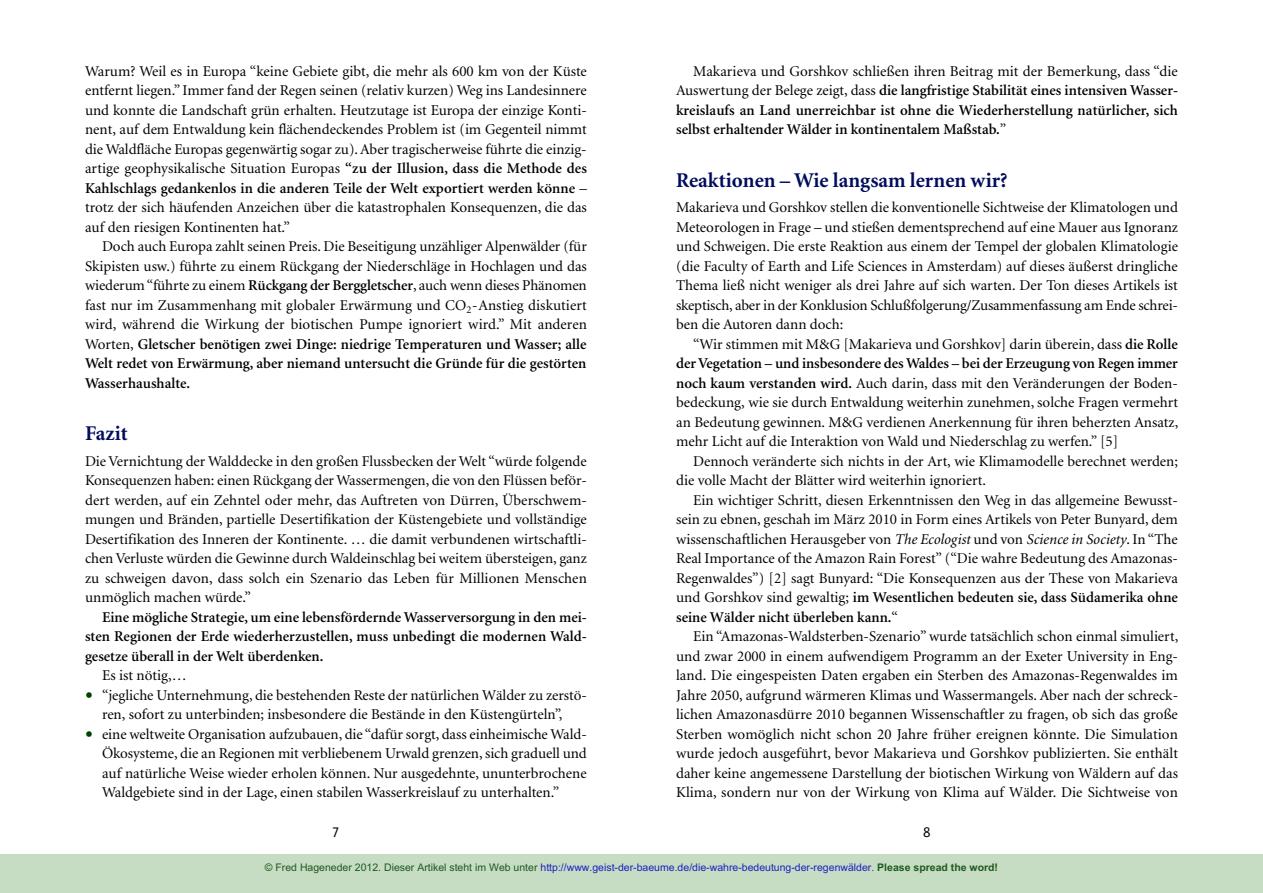
<style>
.page{position:relative;width:1263px;height:893px;background:#fff}
.page>*{position:absolute;margin:0;border:0;box-sizing:border-box;transform-origin:0 0}
.t1{font:700 21px "Minion";color:#000c5e}
.t2{font:15px/19.5px "Minion";color:#000;text-align:justify}
.t3{font:600 15px/19.5px "Minion";color:#000;text-align:justify}
.t4{font:15px "Officina Sans";color:#000}
.t5{font:10.5px "Arial";color:#1f1fc2}
.s1{font-weight:600}
.s2{font-size:27px;color:#004200}
.s3{font-weight:400}
.s4{font-style:italic}
.s5{color:#1f591f}
.s6{font-weight:700;color:#1f591f}
</style>
<div class="page">
<div style="left:0;top:855px;width:1263px;height:38px;background:#c6ddc3"></div>
<p class="t2" style="left:85px;top:62px;width:503px">Warum? Weil es in Europa “keine Gebiete gibt, die mehr als 600 km von der Küste entfernt liegen.” Immer fand der Regen seinen (relativ kurzen) Weg ins Landesinnere und konnte die Landschaft grün erhalten. Heutzutage ist Europa der einzige Konti&shy;nent, auf dem Entwaldung kein flächendeckendes Problem ist (im Gegenteil nimmt die Waldfläche Europas gegenwärtig sogar zu). Aber tragischerweise führte die einzig&shy;artige geophysikalische Situation Europas <span class="s1">“zu der Illusion, dass die Methode des Kahlschlags gedankenlos in die anderen Teile der Welt exportiert werden könne</span> – trotz der sich häufenden Anzeichen über die katastrophalen Konsequenzen, die das auf den riesigen Kontinenten hat.”</p>
<p class="t2" style="left:85px;top:238px;width:503px;text-indent:17px">Doch auch Europa zahlt seinen Preis. Die Beseitigung unzähliger Alpenwälder (für Skipisten usw.) führte zu einem Rückgang der Niederschläge in Hochlagen und das wiederum “führte zu einem <span class="s1">Rückgang der Berggletscher</span>, auch wenn dieses Phänomen fast nur im Zusammenhang mit globaler Erwärmung und CO<sub>2</sub>-Anstieg diskutiert wird, während die Wirkung der biotischen Pumpe ignoriert wird.” Mit anderen Worten, <span class="s1">Gletscher benötigen zwei Dinge: niedrige Temperaturen und Wasser; alle Welt redet von Erwärmung, aber niemand untersucht die Gründe für die gestörten Wasserhaushalte.</span></p>
<h1 class="t1" style="left:85px;top:425px;width:44px">Fazit</h1>
<p class="t2" style="left:85px;top:452px;width:503px">Die Vernichtung der Walddecke in den großen Flussbecken der Welt “würde folgende Konsequenzen haben: einen Rückgang der Wassermengen, die von den Flüssen beför&shy;dert werden, auf ein Zehntel oder mehr, das Auftreten von Dürren, Überschwem&shy;mungen und Bränden, partielle Desertifikation der Küstengebiete und vollständige Desertifikation des Inneren der Kontinente. … die damit verbundenen wirtschaftli&shy;chen Verluste würden die Gewinne durch Waldeinschlag bei weitem übersteigen, ganz zu schweigen davon, dass solch ein Szenario das Leben für Millionen Menschen unmöglich machen würde.”</p>
<p class="t3" style="left:85px;top:608px;width:503px;text-indent:17px">Eine mögliche Strategie, um eine lebensfördernde Wasserversorgung in den mei&shy;sten Regionen der Erde wiederherzustellen, muss unbedingt die modernen Wald - gesetze überall in der Welt überdenken.</p>
<p class="t2" style="left:102px;top:667px;width:86px">Es ist nötig,…</p>
<p class="t2" style="left:85px;top:686px;width:503px;text-align:center"><span class="s2">•</span> “jegliche Unternehmung, die bestehenden Reste der natürlichen Wälder zu zerstö&shy;ren, sofort zu unterbinden; insbesondere die Bestände in den Küstengürteln”,</p>
<p class="t2" style="left:102px;top:725px;width:486px;text-indent:-17px"><span class="s2">•</span> eine weltweite Organisation aufzubauen, die “dafür sorgt, dass einheimische Wald-Ökosysteme, die an Regionen mit verbliebenem Urwald grenzen, sich graduell und auf natürliche Weise wieder erholen können. Nur ausgedehnte, ununterbrochene Waldgebiete sind in der Lage, einen stabilen Wasserkreislauf zu unterhalten.”</p>
<p class="t3" style="left:676px;top:62px;width:503px;text-indent:17px"><span class="s3">Makarieva und Gorshkov schließen ihren Beitrag mit der Bemerkung, dass “die Auswertung der Belege zeigt, dass</span> die langfristige Stabilität eines intensiven Wasser&shy;kreislaufs an Land unerreichbar ist ohne die Wiederherstellung natürlicher, sich selbst erhaltender Wälder in kontinentalem Maßstab.<span class="s3">”</span></p>
<h1 class="t1" style="left:676px;top:172px;width:333px">Reaktionen – Wie langsam lernen wir?</h1>
<p class="t2" style="left:676px;top:199px;width:503px">Makarieva und Gorshkov stellen die konventionelle Sichtweise der Klimatologen und Meteorologen in Frage – und stießen dementsprechend auf eine Mauer aus Ignoranz und Schweigen. Die erste Reaktion aus einem der Tempel der globalen Klimatologie (die Faculty of Earth and Life Sciences in Amsterdam) auf dieses äußerst dringliche Thema ließ nicht weniger als drei Jahre auf sich warten. Der Ton dieses Artikels ist skeptisch, aber in der Konklusion Schlußfolgerung/Zusammenfassung am Ende schrei&shy;ben die Autoren dann doch:</p>
<p class="t2" style="left:676px;top:335px;width:504px;text-indent:17px">“Wir stimmen mit M&amp;G [Makarieva und Gorshkov] darin überein, dass <span class="s1">die Rolle der Vegetation – und insbesondere des Waldes – bei der Erzeugung von Regen immer noch kaum verstanden wird.</span> Auch darin, dass mit den Veränderungen der Boden - bedeckung, wie sie durch Entwaldung weiterhin zunehmen, solche Fragen vermehrt an Bedeutung gewinnen. M&amp;G verdienen Anerkennung für ihren beherzten Ansatz, mehr Licht auf die Interaktion von Wald und Niederschlag zu werfen.” [5]</p>
<p class="t2" style="left:676px;top:452px;width:503px;text-indent:17px">Dennoch veränderte sich nichts in der Art, wie Klimamodelle berechnet werden; die volle Macht der Blätter wird weiterhin ignoriert.</p>
<p class="t2" style="left:676px;top:491px;width:503px;text-indent:17px">Ein wichtiger Schritt, diesen Erkenntnissen den Weg in das allgemeine Bewusst&shy;sein zu ebnen, geschah im März 2010 in Form eines Artikels von Peter Bunyard, dem wissenschaftlichen Herausgeber von <span class="s4">The Ecologist</span> und von <span class="s4">Science in Society</span>. In “The Real Importance of the Amazon Rain Forest” (“Die wahre Bedeutung des Amazonas-Regenwaldes”) [2] sagt Bunyard: “Die Konsequenzen aus der These von Makarieva und Gorshkov sind gewaltig; <span class="s1">im Wesentlichen bedeuten sie, dass Südamerika ohne seine Wälder nicht überleben kann.</span>“</p>
<p class="t2" style="left:676px;top:628px;width:504px;text-indent:17px">Ein “Amazonas-Waldsterben-Szenario” wurde tatsächlich schon einmal simuliert, und zwar 2000 in einem aufwendigem Programm an der Exeter University in Eng&shy;land. Die eingespeisten Daten ergaben ein Sterben des Amazonas-Regenwaldes im Jahre 2050, aufgrund wärmeren Klimas und Wassermangels. Aber nach der schreck&shy;lichen Amazonasdürre 2010 begannen Wissenschaftler zu fragen, ob sich das große Sterben womöglich nicht schon 20 Jahre früher ereignen könnte. Die Simulation wurde jedoch ausgeführt, bevor Makarieva und Gorshkov publizierten. Sie enthält daher keine angemessene Darstellung der biotischen Wirkung von Wäldern auf das Klima, sondern nur von der Wirkung von Klima auf Wälder. Die Sichtweise von</p>
<p class="t4" style="left:332px;top:826px;width:9px">7</p>
<p class="t4" style="left:923px;top:826px;width:9px">8</p>
<p class="t5" style="left:265px;top:863px;width:735px"><span class="s5">© Fred Hageneder 2012. Dieser Artikel steht im Web unter</span> http://www.geist-der-baeume.de/die-wahre-bedeutung-der-regenwälder<span class="s5">.</span> <span class="s6">Please spread the word!</span></p>
</div>
